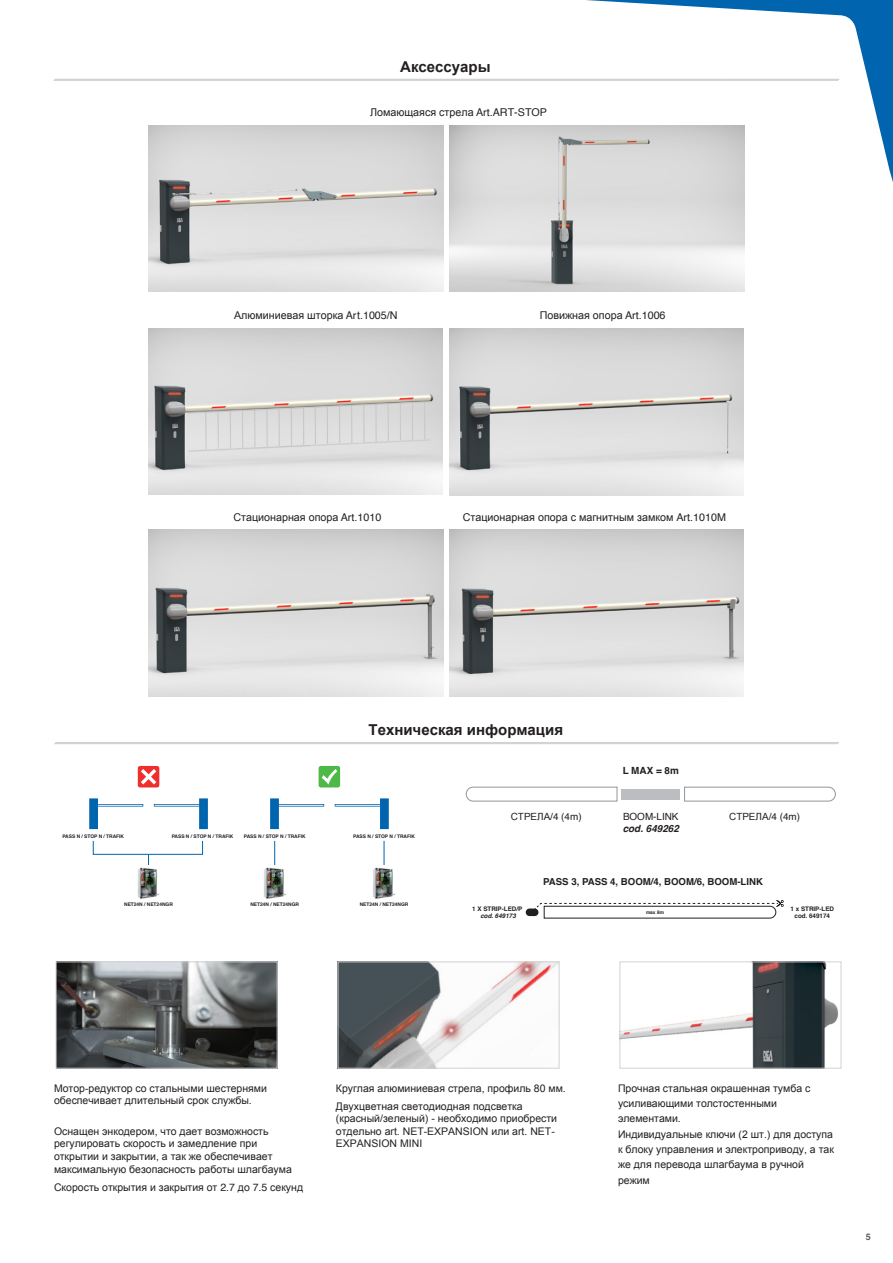
<style>
.page{position:relative;width:893px;height:1263px;background:#fff}
.page>*{position:absolute;margin:0;border:0;box-sizing:border-box;transform-origin:0 0}
.INSTALLAZIONE_TIPICA{font:700 15px "Arial";color:#231f20}
.descrizione{font:10.8px "Arial";color:#231f20}
.descrizione-2{font:10.5px/12.6px "Arial";color:#231f20}
.NOTE_TABELLE__nidifi{font:9.9px "Arial";color:#231f20}
.NOTE_TABELLE__nidifi-2{font:italic 700 9.9px "Helvetica";color:#231f20}
.NOTE_TABELLE__nidifi-3{font:9.9px "Helvetica";color:#231f20}
.NOTE_TABELLE__nidifi-4{font:700 9.9px "Helvetica";color:#231f20}
.t1{font:700 9.6px "Helvetica";color:#231f20}
.t2{font:700 9px "Helvetica";color:#57585a}
.t3{font:700 6.3px/7.5px "Helvetica";color:#231f20;text-align:center}
.t4{font:700 4.8px "Helvetica";color:#231f20}
.s1{font-family:"Helvetica"}
.s2{font-style:italic}
</style>
<div class="page">
<img style="left:149px;top:125px;width:294px;height:166px">
<img style="left:450px;top:230px;width:294px;height:61px">
<img style="left:148px;top:328px;width:295px;height:167px">
<img style="left:449px;top:329px;width:295px;height:166px">
<img style="left:149px;top:530px;width:294px;height:166px">
<img style="left:449px;top:530px;width:295px;height:166px">
<svg style="left:465px;top:786px;width:153px;height:16px"></svg>
<svg style="left:684px;top:786px;width:152px;height:16px"></svg>
<div style="left:622px;top:789px;width:58px;height:10px;background:#bcbdc0"></div>
<div style="left:526px;top:908px;width:12px;height:8px;background:#231f20;border-radius:4px"></div>
<svg style="left:531px;top:900px;width:253px;height:18px"></svg>
<img style="left:138px;top:867px;width:22px;height:32px">
<img style="left:264px;top:867px;width:23px;height:32px">
<img style="left:373px;top:867px;width:23px;height:32px">
<svg style="left:274px;top:841px;width:1px;height:24px"></svg>
<svg style="left:384px;top:841px;width:1px;height:24px"></svg>
<svg style="left:319px;top:766px;width:21px;height:21px"></svg>
<svg style="left:138px;top:766px;width:21px;height:21px"></svg>
<svg style="left:89px;top:798px;width:54px;height:31px"></svg>
<svg style="left:154px;top:798px;width:54px;height:31px"></svg>
<svg style="left:270px;top:798px;width:54px;height:31px"></svg>
<svg style="left:335px;top:798px;width:54px;height:31px"></svg>
<img style="left:621px;top:963px;width:218px;height:103px">
<div style="left:619px;top:961px;width:222px;height:107px;border:1px solid #d1d2d4"></div>
<img style="left:340px;top:963px;width:217px;height:103px">
<div style="left:338px;top:961px;width:221px;height:107px;border:1px solid #d1d2d4"></div>
<img style="left:58px;top:963px;width:218px;height:103px">
<div style="left:56px;top:961px;width:222px;height:107px;border:1px solid #d1d2d4"></div>
<svg style="left:53px;top:78px;width:319px;height:3px"></svg>
<svg style="left:54px;top:742px;width:785px;height:3px"></svg>
<svg style="left:372px;top:0;width:521px;height:230px"></svg>
<p class="INSTALLAZIONE_TIPICA" style="left:400px;top:57px;width:92px">Аксессуары</p>
<p class="descrizione" style="left:370px;top:105px;width:178px">Ломающаяся стрела <span class="s1">Art.ART-STOP</span></p>
<p class="descrizione" style="left:234px;top:308px;width:165px">Алюминиевая шторка <span class="s1">Ar</span>t<span class="s1">.1005/N</span></p>
<p class="descrizione" style="left:540px;top:308px;width:127px">Повижная опора <span class="s1">Art.1006</span></p>
<p class="descrizione" style="left:233px;top:510px;width:149px">Стационарная опора <span class="s1">Art.1010</span></p>
<p class="descrizione" style="left:463px;top:511px;width:265px">Стационарная опора с магнитным замком <span class="s1">Art.1010M</span></p>
<p class="INSTALLAZIONE_TIPICA" style="left:368px;top:720px;width:196px">Техническая информация</p>
<p class="NOTE_TABELLE__nidifi-4" style="left:623px;top:764px;width:58px">L MAX = 8m</p>
<p class="t4" style="left:62px;top:832px;width:63px">PASS N / STOP N / TRAFIK</p>
<p class="t4" style="left:172px;top:832px;width:63px">PASS N / STOP N / TRAFIK</p>
<p class="t4" style="left:244px;top:832px;width:63px">PASS N / STOP N / TRAFIK</p>
<p class="t4" style="left:353px;top:832px;width:63px">PASS N / STOP N / TRAFIK</p>
<p class="NOTE_TABELLE__nidifi" style="left:511px;top:810px;width:72px">СТРЕЛА<span class="s1">/4 (4m)</span></p>
<p class="NOTE_TABELLE__nidifi-3" style="left:623px;top:808px;width:57px">BOOM-LINK</p>
<p class="NOTE_TABELLE__nidifi-2" style="left:623px;top:822px;width:58px">cod. 649262</p>
<p class="NOTE_TABELLE__nidifi" style="left:729px;top:810px;width:72px">СТРЕЛА<span class="s1">/4 (4m)</span></p>
<p class="t4" style="left:124px;top:901px;width:50px">NET24N / NET24NGR</p>
<p class="t4" style="left:250px;top:901px;width:50px">NET24N / NET24NGR</p>
<p class="t4" style="left:360px;top:901px;width:50px">NET24N / NET24NGR</p>
<p class="t3" style="left:472px;top:905px;width:52px">1 X STRIP-LED/P <span class="s2">cod. 649173</span></p>
<p class="t1" style="left:543px;top:874px;width:221px">PASS 3, PASS 4, BOOM/4, BOOM/6, BOOM-LINK</p>
<p class="t4" style="left:646px;top:908px;width:19px">max 8m</p>
<p class="t3" style="left:791px;top:905px;width:45px">1 x STRIP-LED cod. 649174</p>
<p class="descrizione-2" style="left:54px;top:1082px;width:215px">Мотор-редуктор со стальными шестернями обеспечивает длительный срок службы.</p>
<p class="descrizione-2" style="left:54px;top:1125px;width:239px">Оснащен энкодером, что дает возможность регулировать скорость и замедление при открытии и закрытии, а так же обеспечивает максимальную безопасность работы шлагбаума</p>
<p class="descrizione-2" style="left:54px;top:1181px;width:251px">Скорость открытия и закрытия от <span class="s1">2.7</span> до <span class="s1">7.5</span> секунд</p>
<p class="descrizione-2" style="left:336px;top:1082px;width:231px">Круглая алюминиевая стрела, профиль 80 мм.</p>
<p class="descrizione-2" style="left:336px;top:1100px;width:223px">Двухцветная светодиодная подсветка (красный/зеленый) - необходимо приобрести отдельно art. NET-EXPANSION или art. NET-EXPANSION MINI</p>
<p class="descrizione-2" style="left:618px;top:1080px;width:217px;line-height:15.3px">Прочная стальная окрашенная тумба с усиливающими толстостенными элементами.<br>Индивидуальные ключи (2 шт.) для доступа к блоку управления и электроприводу, а так же для перевода шлагбаума в ручной режим</p>
<p class="t2" style="left:866px;top:1232px;width:7px">5</p>
</div>
